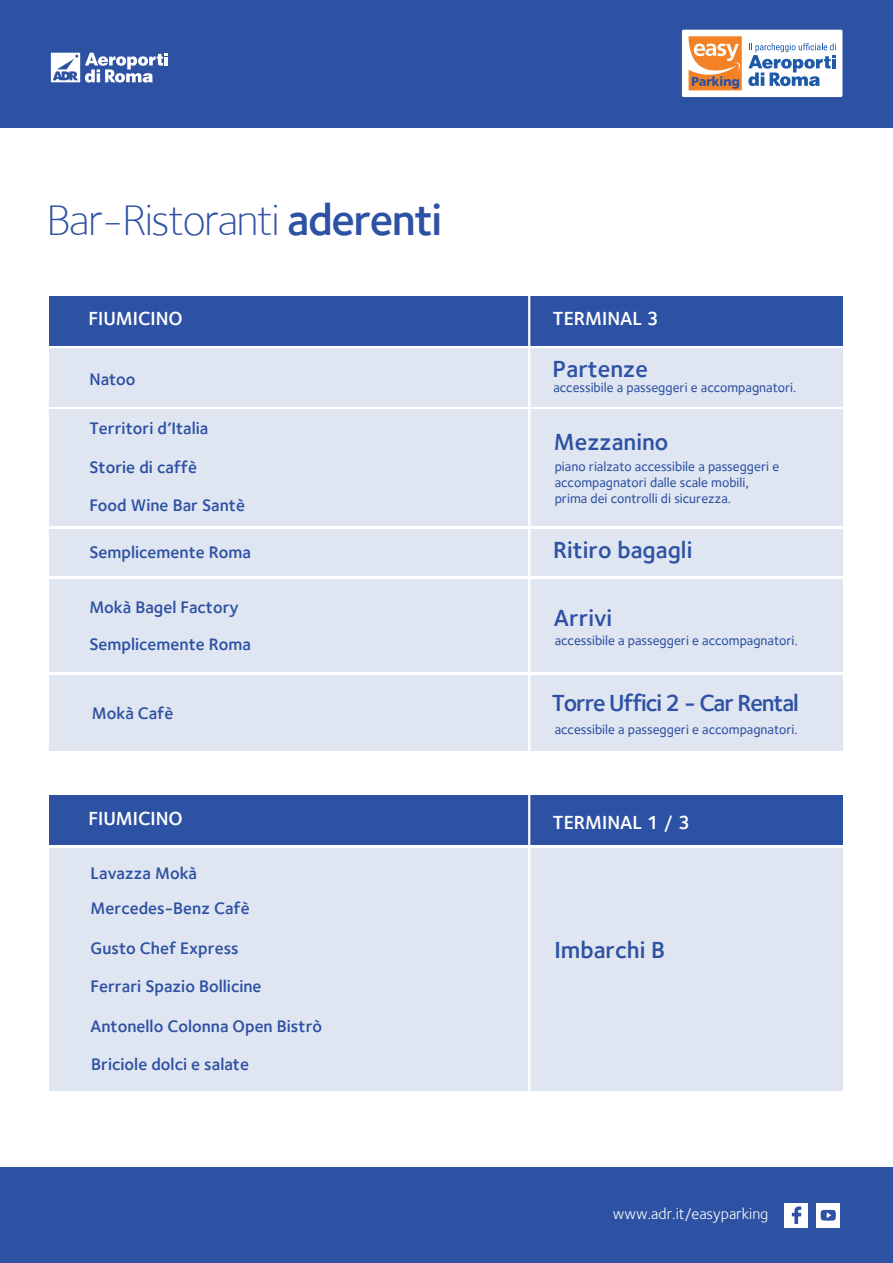
<style>
.page{position:relative;width:893px;height:1263px;background:#fff}
.page>*{position:absolute;margin:0;border:0;box-sizing:border-box;transform-origin:0 0}
.t1{font:300 45px "Foundry Sterling";letter-spacing:-.035em;color:#2d51a3}
.t2{font:600 24px "Foundry Sterling";color:#2d51a3}
.t3{font:600 24px "Foundry Sterling";letter-spacing:-.045em;color:#2d51a3}
.t4{font:600 19.5px "Foundry Sterling";color:#fff}
.t5{font:600 17.1px/37.5px "Foundry Sterling";color:#2d51a3}
.t6{font:15.9px "Foundry Sterling";color:#fff}
.t7{font:500 13.5px/16.2px "Foundry Sterling";color:#2d51a3}
.s1{font-weight:600}
</style>
<div class="page">
<div style="left:49px;top:348px;width:794px;height:59px;background:#dfe5f1"></div>
<div style="left:49px;top:410px;width:794px;height:116px;background:#dfe5f1"></div>
<div style="left:49px;top:529px;width:794px;height:46px;background:#dfe5f1"></div>
<div style="left:49px;top:579px;width:794px;height:93px;background:#dfe5f1"></div>
<div style="left:49px;top:676px;width:794px;height:75px;background:#dfe5f1"></div>
<div style="left:49px;top:849px;width:794px;height:242px;background:#dfe5f1"></div>
<div style="left:49px;top:296px;width:794px;height:49px;background:#2d51a3"></div>
<div style="left:0;top:0;width:893px;height:128px;background:#2d51a3"></div>
<div style="left:0;top:1167px;width:893px;height:96px;background:#2d51a3"></div>
<div style="left:816px;top:1203px;width:24px;height:24px;background:#fff"></div>
<div style="left:784px;top:1203px;width:24px;height:24px;background:#fff"></div>
<svg style="left:792px;top:1206px;width:9px;height:18px"></svg>
<svg style="left:821px;top:1210px;width:15px;height:11px"></svg>
<hr style="left:528px;top:286px;width:2px;height:486px;background:#fff">
<div style="left:49px;top:795px;width:794px;height:50px;background:#2d51a3"></div>
<hr style="left:528px;top:786px;width:2px;height:319px;background:#fff">
<svg style="left:51px;top:53px;width:117px;height:30px"></svg>
<div style="left:682px;top:30px;width:160px;height:67px;background:#fff;border-radius:2px"></div>
<svg style="left:689px;top:36px;width:147px;height:54px"></svg>
<h1 class="t1" style="left:46px;top:194px;width:397px">Bar-Ristoranti <span class="s1">aderenti</span></h1>
<p class="t4" style="left:88px;top:307px;width:96px">FIUMICINO</p>
<p class="t4" style="left:553px;top:307px;width:108px">TERMINAL 3</p>
<p class="t5" style="left:89px;top:360px;width:48px">Natoo</p>
<p class="t5" style="left:89px;top:409px;width:120px">Territori d’Italia</p>
<p class="t5" style="left:89px;top:448px;width:157px">Storie di caffè<br>Food Wine Bar Santè</p>
<p class="t5" style="left:89px;top:533px;width:163px">Semplicemente Roma</p>
<p class="t5" style="left:89px;top:588px;width:163px">Mokà Bagel Factory<br>Semplicemente Roma</p>
<p class="t5" style="left:92px;top:694px;width:83px">Mokà Cafè</p>
<h2 class="t2" style="left:553px;top:355px;width:97px">Partenze</h2>
<p class="t7" style="left:553px;top:379px;width:244px">accessibile a passeggeri e accompagnatori.</p>
<h2 class="t2" style="left:554px;top:427px;width:116px">Mezzanino</h2>
<p class="t7" style="left:555px;top:458px;width:226px">piano rialzato accessibile a passeggeri e accompagnatori dalle scale mobili, prima dei controlli di sicurezza.</p>
<h2 class="t2" style="left:553px;top:536px;width:141px">Ritiro bagagli</h2>
<h2 class="t2" style="left:554px;top:603px;width:60px">Arrivi</h2>
<p class="t7" style="left:555px;top:632px;width:244px">accessibile a passeggeri e accompagnatori.</p>
<h2 class="t3" style="left:552px;top:688px;width:249px">Torre Uffici 2 - Car Rental</h2>
<p class="t7" style="left:555px;top:721px;width:244px">accessibile a passeggeri e accompagnatori.</p>
<p class="t4" style="left:88px;top:807px;width:96px">FIUMICINO</p>
<p class="t4" style="left:553px;top:811px;width:139px">TERMINAL 1 / 3</p>
<p class="t5" style="left:91px;top:856px;width:161px;line-height:34.5px">Lavazza Mokà<br>Mercedes-Benz Cafè</p>
<p class="t5" style="left:91px;top:930px;width:172px">Gusto Chef Express<br>Ferrari Spazio Bollicine</p>
<p class="t5" style="left:91px;top:1008px;width:233px">Antonello Colonna Open Bistrò</p>
<p class="t5" style="left:91px;top:1045px;width:159px">Briciole dolci e salate</p>
<h2 class="t2" style="left:554px;top:935px;width:112px">Imbarchi B</h2>
<p class="t6" style="left:613px;top:1205px;width:157px">www.adr.it/easyparking</p>
</div>
